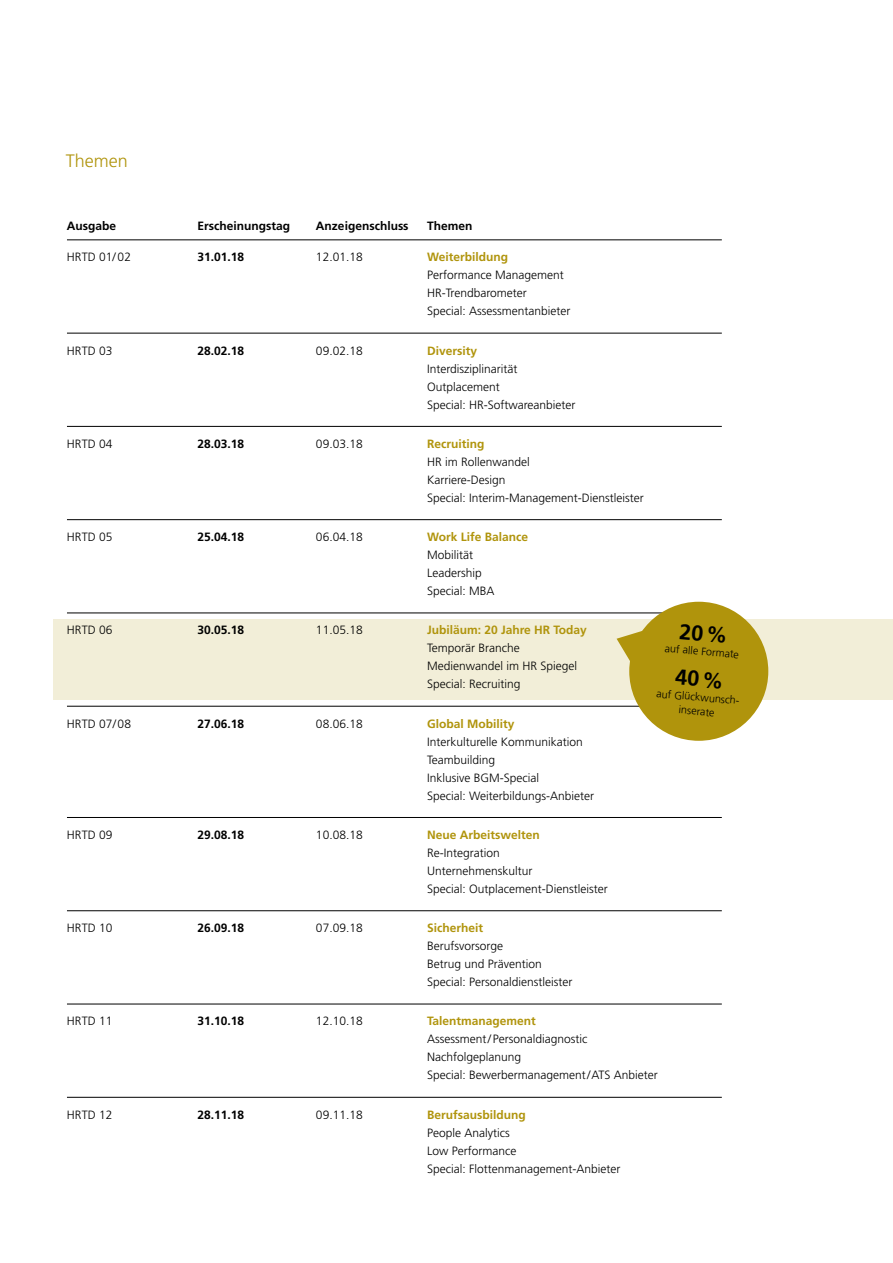
<style>
.page{position:relative;width:893px;height:1263px;background:#fff}
.page>*{position:absolute;margin:0;border:0;box-sizing:border-box;transform-origin:0 0}
.t1{font:300 18px "Frutiger";color:#b0940c}
.t2{font:300 12px/18px "Frutiger";color:#000}
.t3{font:700 12px "Frutiger";color:#000}
.t4{font:300 10.8px "Frutiger";color:#000}
.s1{font-weight:700;color:#b0940c}
</style>
<div class="page">
<div style="left:54px;top:619px;width:839px;height:80px;background:#f2eed8"></div>
<hr style="left:67px;top:240px;width:655px;height:1px;background:#000">
<hr style="left:67px;top:333px;width:655px;height:1px;background:#000">
<hr style="left:67px;top:426px;width:655px;height:1px;background:#000">
<hr style="left:67px;top:519px;width:655px;height:1px;background:#000">
<hr style="left:67px;top:613px;width:655px;height:1px;background:#000">
<hr style="left:67px;top:706px;width:655px;height:1px;background:#000">
<hr style="left:67px;top:817px;width:655px;height:1px;background:#000">
<hr style="left:67px;top:910px;width:655px;height:1px;background:#000">
<hr style="left:67px;top:1004px;width:655px;height:1px;background:#000">
<hr style="left:67px;top:1097px;width:655px;height:1px;background:#000">
<div style="left:629px;top:602px;width:139px;height:139px;background:#b0940c;border-radius:50%"></div>
<svg style="left:617px;top:627px;width:28px;height:46px"></svg>
<p class="t1" style="left:66px;top:151px;width:64px">Themen</p>
<p class="t3" style="left:67px;top:219px;width:51px">Ausgabe</p>
<p class="t3" style="left:197px;top:219px;width:94px">Erscheinungstag</p>
<p class="t3" style="left:316px;top:219px;width:94px">Anzeigenschluss</p>
<p class="t3" style="left:427px;top:219px;width:47px">Themen</p>
<p class="t2" style="left:67px;top:248px;width:66px">HRTD 01/ 02</p>
<p class="t3" style="left:197px;top:250px;width:48px">31.01.18</p>
<p class="t2" style="left:316px;top:248px;width:48px">12.01.18</p>
<p class="t2" style="left:427px;top:248px;width:145px"><span class="s1">Weiterbildung<br></span>Performance Management<br>HR-Trendbarometer<br>Special: Assessmentanbieter</p>
<p class="t2" style="left:67px;top:341px;width:47px">HRTD 03</p>
<p class="t3" style="left:197px;top:343px;width:48px">28.02.18</p>
<p class="t2" style="left:316px;top:341px;width:48px">09.02.18</p>
<p class="t2" style="left:427px;top:341px;width:150px"><span class="s1">Diversity<br></span>Interdisziplinarität<br>Outplacement<br>Special: HR-Softwareanbieter</p>
<p class="t2" style="left:67px;top:435px;width:47px">HRTD 04</p>
<p class="t3" style="left:197px;top:436px;width:48px">28.03.18</p>
<p class="t2" style="left:316px;top:435px;width:48px">09.03.18</p>
<p class="t2" style="left:427px;top:435px;width:218px"><span class="s1">Recruiting<br></span>HR im Rollenwandel<br>Karriere-Design<br>Special: Interim-Management-Dienstleister</p>
<p class="t2" style="left:67px;top:528px;width:47px">HRTD 05</p>
<p class="t3" style="left:197px;top:530px;width:48px">25.04.18</p>
<p class="t2" style="left:316px;top:528px;width:48px">06.04.18</p>
<p class="t2" style="left:427px;top:528px;width:103px"><span class="s1">Work Life Balance<br></span>Mobilität<br>Leadership<br>Special: MBA</p>
<p class="t2" style="left:67px;top:621px;width:47px">HRTD 06</p>
<p class="t3" style="left:197px;top:623px;width:48px">30.05.18</p>
<p class="t2" style="left:316px;top:621px;width:48px">11.05.18</p>
<p class="t2" style="left:427px;top:621px;width:161px"><span class="s1">Jubiläum: 20 Jahre HR Today<br></span>Temporär Branche<br>Medienwandel im HR Spiegel<br>Special: Recruiting</p>
<p class="t2" style="left:67px;top:714px;width:66px">HRTD 07/08</p>
<p class="t3" style="left:197px;top:716px;width:48px">27.06.18</p>
<p class="t2" style="left:316px;top:714px;width:48px">08.06.18</p>
<p class="t2" style="left:427px;top:714px;width:169px"><span class="s1">Global Mobility<br></span>Interkulturelle Kommunikation<br>Teambuilding<br>Inklusive BGM-Special<br>Special: Weiterbildungs-Anbieter</p>
<p class="t2" style="left:67px;top:826px;width:47px">HRTD 09</p>
<p class="t3" style="left:197px;top:828px;width:48px">29.08.18</p>
<p class="t2" style="left:316px;top:826px;width:48px">10.08.18</p>
<p class="t2" style="left:427px;top:826px;width:182px"><span class="s1">Neue Arbeitswelten<br></span>Re-Integration<br>Unternehmenskultur<br>Special: Outplacement-Dienstleister</p>
<p class="t2" style="left:67px;top:919px;width:47px">HRTD 10</p>
<p class="t3" style="left:197px;top:921px;width:48px">26.09.18</p>
<p class="t2" style="left:316px;top:919px;width:48px">07.09.18</p>
<p class="t2" style="left:427px;top:919px;width:147px"><span class="s1">Sicherheit<br></span>Berufsvorsorge<br>Betrug und Prävention<br>Special: Personaldienstleister</p>
<p class="t2" style="left:67px;top:1012px;width:47px">HRTD 11</p>
<p class="t3" style="left:197px;top:1014px;width:48px">31.10.18</p>
<p class="t2" style="left:316px;top:1012px;width:48px">12.10.18</p>
<p class="t2" style="left:427px;top:1012px;width:232px"><span class="s1">Talentmanagement<br></span>Assessment/Personaldiagnostic<br>Nachfolgeplanung<br>Special: Bewerbermanagement/ATS Anbieter</p>
<p class="t2" style="left:67px;top:1105px;width:47px">HRTD 12</p>
<p class="t3" style="left:197px;top:1107px;width:48px">28.11.18</p>
<p class="t2" style="left:316px;top:1105px;width:48px">09.11.18</p>
<p class="t2" style="left:427px;top:1105px;width:195px"><span class="s1">Berufsausbildung<br></span>People Analytics<br>Low Performance<br>Special: Flottenmanagement-Anbieter</p>
<p class="t4" style="left:665px;top:642px;width:76px;rotate:5deg">auf alle Formate</p>
<p class="t4" style="left:657px;top:687px;width:87px;rotate:5deg">auf Glückwunsch-</p>
<p class="t4" style="left:679px;top:703px;width:37px;rotate:5deg">inserate</p>
</div>
